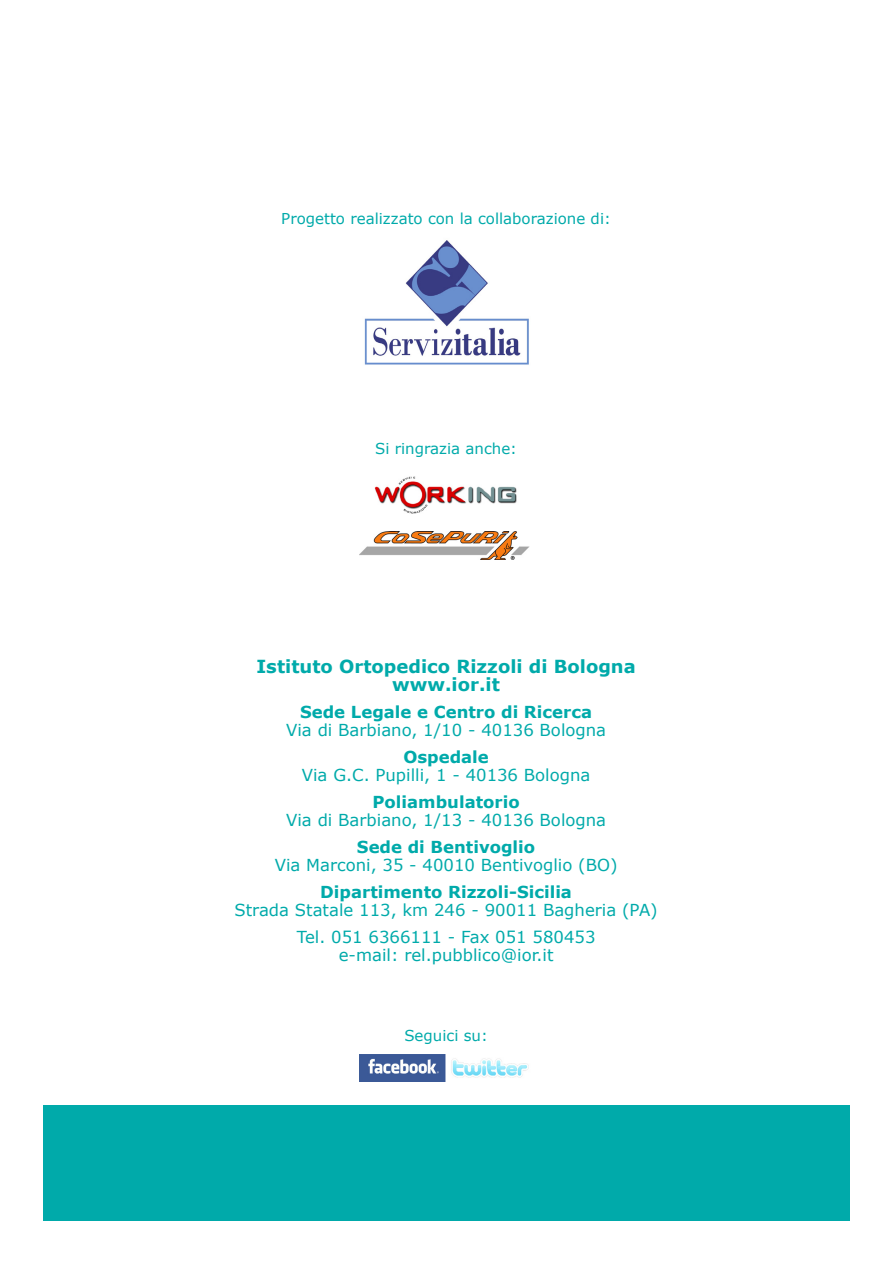
<style>
.page{position:relative;width:893px;height:1263px;background:#fff}
.page>*{position:absolute;margin:0;border:0;box-sizing:border-box;transform-origin:0 0}
.t1{font:700 18px/18px "Verdana";color:#0aa;text-align:center}
.t2{font:16.5px/27px "Verdana";color:#0aa;text-align:center}
.t3{font:700 16.5px "Verdana";color:#0aa}
.t4{font:15px "Verdana";color:#0aa}
</style>
<div class="page">
<div style="left:43px;top:1105px;width:806px;height:115px;background:#0aa"></div>
<img style="left:359px;top:1054px;width:170px;height:27px">
<img style="left:364px;top:240px;width:165px;height:125px">
<img style="left:374px;top:476px;width:143px;height:38px">
<img style="left:359px;top:531px;width:170px;height:29px">
<p class="t4" style="left:281px;top:209px;width:331px">Progetto realizzato con la collaborazione di:</p>
<p class="t4" style="left:375px;top:438px;width:144px">Si ringrazia anche:</p>
<p class="t1" style="left:256px;top:657px;width:381px">Istituto Ortopedico Rizzoli di Bologna www.ior.it</p>
<p class="t3" style="left:300px;top:700px;width:293px">Sede Legale e Centro di Ricerca</p>
<p class="t2" style="left:286px;top:716px;width:322px">Via di Barbiano, 1/10 - 40136 Bologna</p>
<p class="t3" style="left:403px;top:745px;width:87px">Ospedale</p>
<p class="t2" style="left:302px;top:761px;width:290px">Via G.C. Pupilli, 1 - 40136 Bologna</p>
<p class="t3" style="left:373px;top:790px;width:149px">Poliambulatorio</p>
<p class="t2" style="left:286px;top:806px;width:322px">Via di Barbiano, 1/13 - 40136 Bologna</p>
<p class="t3" style="left:357px;top:835px;width:180px">Sede di Bentivoglio</p>
<p class="t2" style="left:275px;top:851px;width:344px">Via Marconi, 35 - 40010 Bentivoglio (BO)</p>
<p class="t3" style="left:320px;top:880px;width:253px">Dipartimento Rizzoli-Sicilia</p>
<p class="t2" style="left:234px;top:896px;width:425px">Strada Statale 113, km 246 - 90011 Bagheria (PA)<br>Tel. 051 6366111 - Fax 051 580453</p>
<p class="t2" style="left:339px;top:941px;width:216px">e-mail: rel.pubblico@ior.it</p>
<p class="t4" style="left:404px;top:1025px;width:85px">Seguici su:</p>
</div>
